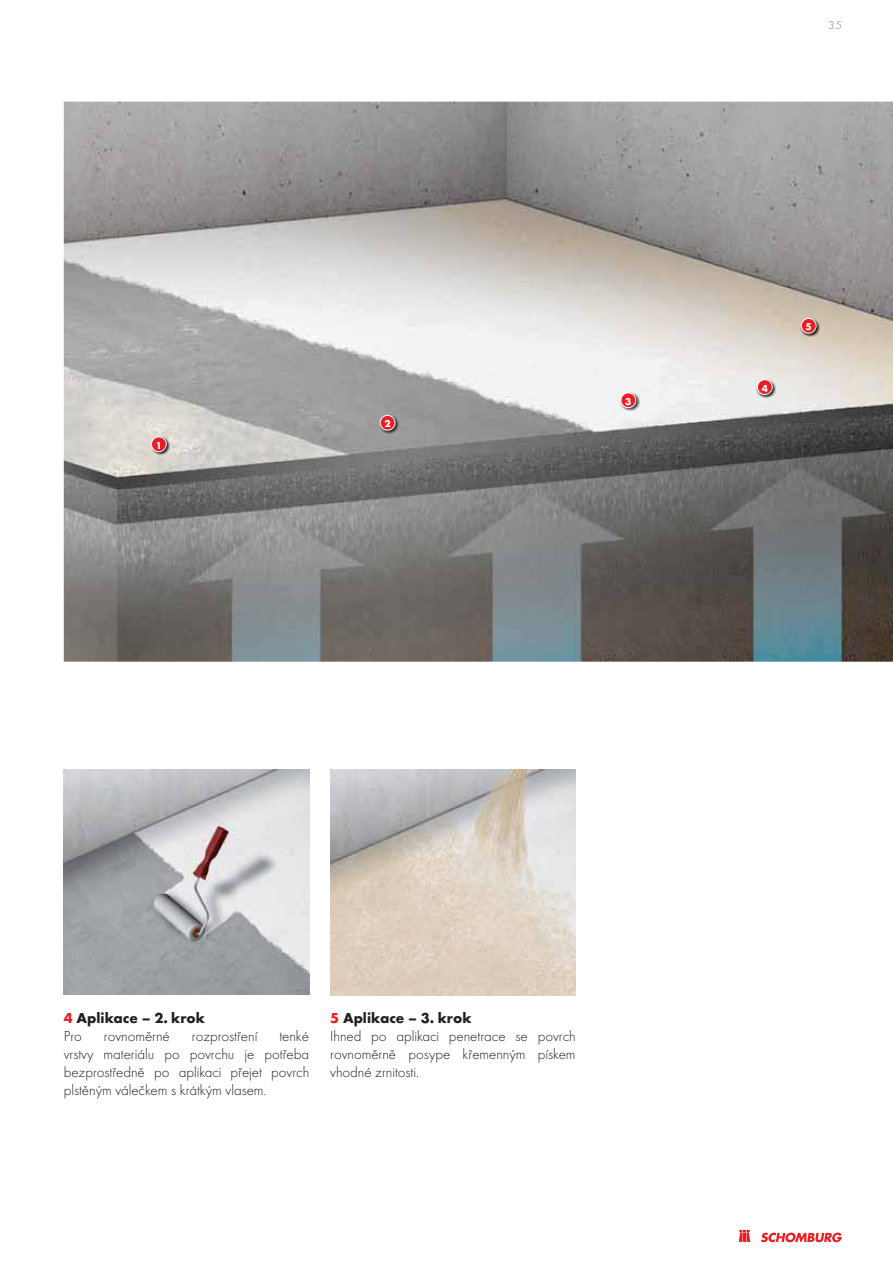
<style>
.page{position:relative;width:893px;height:1263px;background:#fff}
.page>*{position:absolute;margin:0;border:0;box-sizing:border-box;transform-origin:0 0}
.t1{font:300 15px/18px "Futura TOT";letter-spacing:-.005em;color:#231f20;text-align:justify}
.t2{font:700 15px/18px "Futura TOT";color:#231f20}
.t3{font:300 12px "Futura TOT";color:#7c7e81}
.t4{font:700 10.35px "Futura TOT";color:#fff}
.s1{color:#ed1e24}
.s2{font-weight:300}
.s3{font-weight:700;color:#ed1e24}
.s4{font-weight:700}
</style>
<div class="page">
<svg style="left:739px;top:1230px;width:11px;height:12px"></svg>
<svg style="left:761px;top:1232px;width:81px;height:10px"></svg>
<img style="left:64px;top:102px;width:829px;height:560px">
<img style="left:330px;top:770px;width:245px;height:225px">
<img style="left:151px;top:436px;width:19px;height:19px">
<div style="left:151px;top:437px;width:15px;height:15px;background:#ec1d24;border-radius:50%"></div>
<div style="left:151px;top:436px;width:16px;height:16px;border:1px solid #fff;border-radius:50%"></div>
<img style="left:379px;top:414px;width:20px;height:20px">
<div style="left:380px;top:415px;width:15px;height:15px;background:#ec1d24;border-radius:50%"></div>
<div style="left:380px;top:415px;width:15px;height:16px;border:1px solid #fff;border-radius:50%"></div>
<img style="left:620px;top:392px;width:19px;height:19px">
<div style="left:621px;top:393px;width:15px;height:15px;background:#ec1d24;border-radius:50%"></div>
<div style="left:621px;top:392px;width:15px;height:16px;border:1px solid #fff;border-radius:50%"></div>
<img style="left:756px;top:379px;width:20px;height:19px">
<div style="left:757px;top:380px;width:15px;height:14px;background:#ec1d24;border-radius:50%"></div>
<div style="left:757px;top:379px;width:16px;height:16px;border:1px solid #fff;border-radius:50%"></div>
<img style="left:800px;top:317px;width:20px;height:20px">
<div style="left:801px;top:318px;width:15px;height:15px;background:#ec1d24;border-radius:50%"></div>
<div style="left:801px;top:318px;width:15px;height:16px;border:1px solid #fff;border-radius:50%"></div>
<img style="left:64px;top:770px;width:245px;height:225px">
<p class="t4" style="left:156px;top:441px;width:8px">1</p>
<p class="t4" style="left:384px;top:420px;width:8px">2</p>
<p class="t4" style="left:625px;top:397px;width:8px">3</p>
<p class="t3" style="left:828px;top:20px;width:15px">35</p>
<p class="t4" style="left:762px;top:384px;width:8px">4</p>
<p class="t4" style="left:806px;top:323px;width:8px">5</p>
<p class="t2" style="left:64px;top:1010px;width:143px"><span class="s1">4</span> Aplikace – 2. krok<br><span class="s2">Pro</span></p>
<p class="t1" style="left:64px;top:1028px;width:247px;text-indent:216px">tenké vrstvy materiálu po povrchu je potřeba bezprostředně po aplikaci přejet povrch plstěným válečkem s krátkým vlasem.</p>
<p class="t1" style="left:104px;top:1028px;width:67px">rovnoměrné</p>
<p class="t1" style="left:192px;top:1028px;width:67px">rozprostření</p>
<p class="t1" style="left:330px;top:1010px;width:247px;text-align:left"><span class="s3">5</span> <span class="s4">Aplikace – 3. krok<br></span>Ihned po aplikaci penetrace se povrch rovnoměrně posype křemenným pískem vhodné zrnitosti.</p>
</div>
